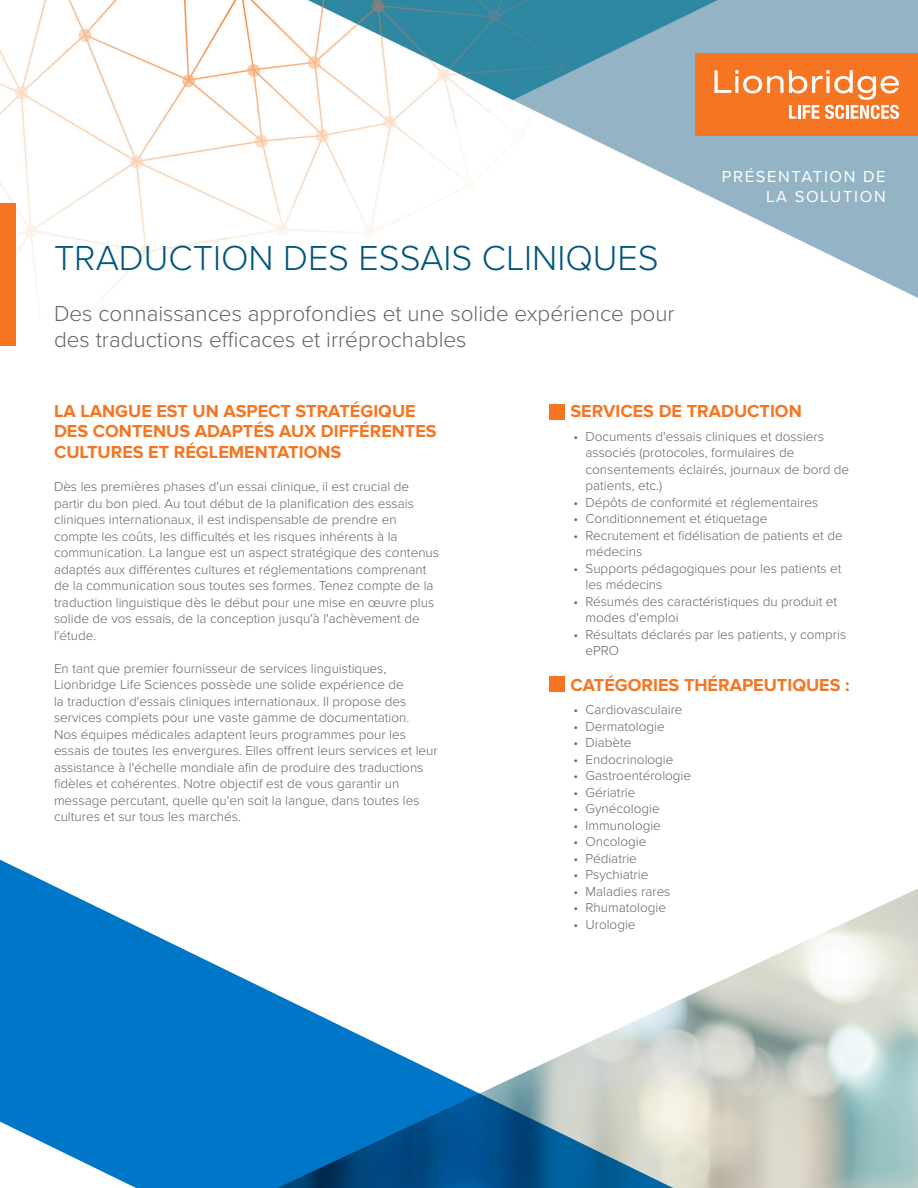
<style>
.page{position:relative;width:918px;height:1188px;background:#fff}
.page>*{position:absolute;margin:0;border:0;box-sizing:border-box;transform-origin:0 0}
.t1{font:300 36px "Proxima Nova";color:#00577d}
.t2{font:300 22.5px/25.5px "Proxima Nova";color:#63656a}
.t3{font:700 18px/19.5px "Proxima Nova";color:#f57523}
.t4{font:16.5px/19.8px "Proxima Nova";letter-spacing:.1em;color:#fff;text-align:right}
.t5{font:300 13.5px/16.5px "Proxima Nova";color:#63656a}
</style>
<div class="page">
<img style="left:0;top:0;width:918px;height:420px">
<svg style="left:0;top:859px;width:725px;height:329px"></svg>
<div style="left:695px;top:53px;width:223px;height:83px;background:#f57523"></div>
<svg style="left:714px;top:70px;width:185px;height:49px"></svg>
<div style="left:0;top:203px;width:15px;height:143px;background:#f57523"></div>
<div style="left:549px;top:404px;width:16px;height:15px;background:#f57523"></div>
<div style="left:549px;top:676px;width:16px;height:16px;background:#f57523"></div>
<p class="t1" style="left:54px;top:231px;width:606px">TRADUCTION DES ESSAIS CLINIQUES</p>
<p class="t2" style="left:54px;top:300px;width:622px">Des connaissances approfondies et une solide expérience pour des traductions efficaces et irréprochables</p>
<p class="t4" style="left:722px;top:166px;width:165px">PRÉSENTATION DE<br>LA SOLUTION</p>
<p class="t3" style="left:54px;top:402px;width:384px">LA LANGUE EST UN ASPECT STRATÉGIQUE<br>DES CONTENUS ADAPTÉS AUX DIFFÉRENTES</p>
<p class="t3" style="left:54px;top:443px;width:289px">CULTURES ET RÉGLEMENTATIONS</p>
<p class="t5" style="left:54px;top:478px;width:387px">Dès les premières phases d'un essai clinique, il est crucial de partir du bon pied. Au tout début de la planification des essais cliniques internationaux, il est indispensable de prendre en compte les coûts, les difficultés et les risques inhérents à la communication. La langue est un aspect stratégique des contenus adaptés aux différentes cultures et réglementations comprenant de la communication sous toutes ses formes. Tenez compte de la traduction linguistique dès le début pour une mise en œuvre plus solide de vos essais, de la conception jusqu'à l'achèvement de l'étude.</p>
<p class="t5" style="left:54px;top:659px;width:385px">En tant que premier fournisseur de services linguistiques, Lionbridge Life Sciences possède une solide expérience de<br>la traduction d'essais cliniques internationaux. Il propose des services complets pour une vaste gamme de documentation.<br>Nos équipes médicales adaptent leurs programmes pour les essais de toutes les envergures. Elles offrent leurs services et leur assistance à l'échelle mondiale afin de produire des traductions fidèles et cohérentes. Notre objectif est de vous garantir un message percutant, quelle qu'en soit la langue, dans toutes les cultures et sur tous les marchés.</p>
<p class="t3" style="left:571px;top:402px;width:233px">SERVICES DE TRADUCTION</p>
<p class="t5" style="left:586px;top:427px;width:265px;text-indent:-12px">• Documents d'essais cliniques et dossiers associés (protocoles, formulaires de consentements éclairés, journaux de bord de patients, etc.)</p>
<p class="t5" style="left:574px;top:493px;width:246px">• Dépôts de conformité et réglementaires</p>
<p class="t5" style="left:574px;top:510px;width:195px">• Conditionnement et étiquetage</p>
<p class="t5" style="left:586px;top:526px;width:259px;text-indent:-12px">• Recrutement et fidélisation de patients et de médecins</p>
<p class="t5" style="left:586px;top:559px;width:258px;text-indent:-12px">• Supports pédagogiques pour les patients et les médecins</p>
<p class="t5" style="left:586px;top:592px;width:253px;text-indent:-12px">• Résumés des caractéristiques du produit et modes d'emploi</p>
<p class="t5" style="left:586px;top:625px;width:262px;text-indent:-12px">• Résultats déclarés par les patients, y compris ePRO</p>
<p class="t3" style="left:571px;top:676px;width:281px">CATÉGORIES THÉRAPEUTIQUES :</p>
<p class="t5" style="left:574px;top:701px;width:111px">• Cardiovasculaire</p>
<p class="t5" style="left:574px;top:717px;width:93px">• Dermatologie</p>
<p class="t5" style="left:574px;top:734px;width:59px">• Diabète</p>
<p class="t5" style="left:574px;top:750px;width:101px">• Endocrinologie</p>
<p class="t5" style="left:574px;top:767px;width:119px">• Gastroentérologie</p>
<p class="t5" style="left:574px;top:783px;width:63px">• Gériatrie</p>
<p class="t5" style="left:574px;top:800px;width:88px">• Gynécologie</p>
<p class="t5" style="left:574px;top:816px;width:89px">• Immunologie</p>
<p class="t5" style="left:574px;top:833px;width:74px">• Oncologie</p>
<p class="t5" style="left:574px;top:849px;width:65px">• Pédiatrie</p>
<p class="t5" style="left:574px;top:866px;width:76px">• Psychiatrie</p>
<p class="t5" style="left:574px;top:882px;width:99px">• Maladies rares</p>
<p class="t5" style="left:574px;top:899px;width:94px">• Rhumatologie</p>
<p class="t5" style="left:574px;top:915px;width:64px">• Urologie</p>
</div>
